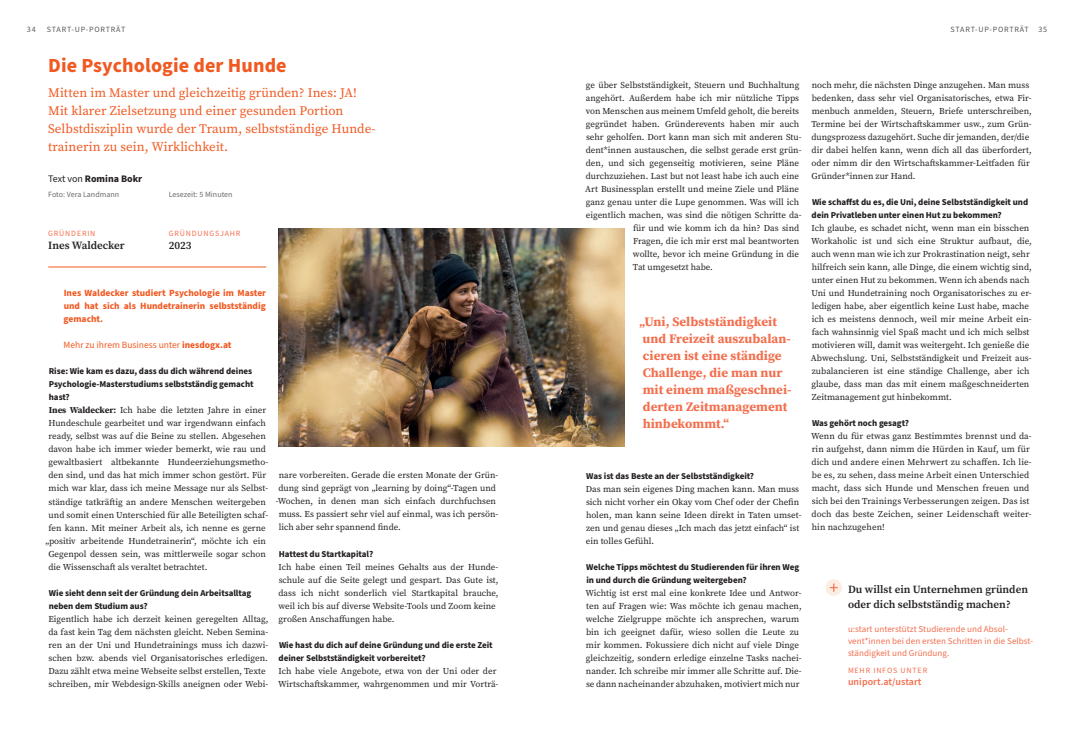
<style>
.page{position:relative;width:1078px;height:752px;background:#fff}
.page>*{position:absolute;margin:0;border:0;box-sizing:border-box;transform-origin:0 0}
.t1{font:700 20px "Source Sans Pro";letter-spacing:.005em;color:#f15921}
.t2{font:13px/18px "Source Serif Pro";letter-spacing:.005em;color:#f15921}
.t3{font:13px/17px "Source Serif Variable";letter-spacing:.005em;color:#f36f4e}
.t4{font:600 11px/15px "Source Serif Pro";color:#231f20}
.t5{font:700 10px "Source Sans Pro";color:#231f20}
.t6{font:600 10px "Source Sans Pro";letter-spacing:.005em;color:#f36f4f}
.t7{font:700 9.5px/13px "Source Sans Pro";color:#f15921;text-align:justify}
.t8{font:9.5px "Source Sans Pro";color:#f15921}
.t9{font:9px/13px "Source Serif Pro";color:#231f20}
.t10{font:700 9px/13px "Source Sans Pro";letter-spacing:-.005em;color:#231f20}
.t11{font:9px/12px "Source Sans Pro";letter-spacing:.005em;color:#f36f4f}
.t12{font:8px "Source Sans Pro";letter-spacing:.1em;color:#f36f4f}
.t13{font:8px "Source Sans Pro";letter-spacing:.095em;color:#57585a}
.t14{font:8px "Source Sans Pro";color:#6c6d70}
.s1{font-weight:400}
.s2{font-weight:700}
</style>
<div class="page">
<img style="left:278px;top:228px;width:346px;height:218px">
<hr style="left:48px;top:266px;width:218px;height:1px;background:#f15921">
<div style="left:825px;top:579px;width:16px;height:16px;background:#fbede1;border-radius:50%"></div>
<svg style="left:829px;top:583px;width:8px;height:8px"></svg>
<p class="t13" style="left:27px;top:24px;width:10px">34</p>
<p class="t13" style="left:47px;top:24px;width:80px">START-UP-PORTRÄT</p>
<p class="t13" style="left:950px;top:24px;width:98px">START-UP-PORTRÄT 35</p>
<h1 class="t1" style="left:48px;top:51px;width:240px">Die Psychologie der Hunde</h1>
<h2 class="t2" style="left:48px;top:83px;width:329px">Mitten im Master und gleichzeitig gründen? Ines: JA!<br>Mit klarer Zielsetzung und einer gesunden Portion Selbstdisziplin wurde der Traum, selbstständige Hunde&shy;trainerin zu sein, Wirklichkeit.</h2>
<p class="t5" style="left:48px;top:172px;width:96px"><span class="s1">Text von</span> Romina Bokr</p>
<p class="t14" style="left:48px;top:189px;width:72px">Foto: Vera Landmann</p>
<p class="t12" style="left:48px;top:228px;width:49px">GRÜNDERIN</p>
<p class="t4" style="left:48px;top:238px;width:78px">Ines Waldecker</p>
<p class="t14" style="left:169px;top:189px;width:65px">Lesezeit: 5 Minuten</p>
<p class="t12" style="left:169px;top:228px;width:73px">GRÜNDUNGSJAHR</p>
<p class="t4" style="left:169px;top:238px;width:24px">2023</p>
<p class="t7" style="left:64px;top:287px;width:204px">Ines Waldecker studiert Psychologie im Master und hat sich als Hundetrainerin selbstständig gemacht.</p>
<p class="t8" style="left:64px;top:338px;width:169px">Mehr zu ihrem Business unter <span class="s2">inesdogx.at</span></p>
<p class="t10" style="left:49px;top:365px;width:206px">Rise: Wie kam es dazu, dass du dich während deines<br>Psychologie-Masterstudiums selbstständig gemacht hast?</p>
<p class="t9" style="left:49px;top:403px;width:219px"><span class="s2">Ines Waldecker:</span> Ich habe die letzten Jahre in einer</p>
<p class="t9" style="left:48px;top:416px;width:219px">Hundeschule gearbeitet und war irgendwann einfach</p>
<p class="t9" style="left:49px;top:429px;width:219px">ready, selbst was auf die Beine zu stellen. Abgesehen</p>
<p class="t9" style="left:48px;top:442px;width:219px">davon habe ich immer wieder bemerkt, wie rau und</p>
<p class="t9" style="left:49px;top:455px;width:221px">gewaltbasiert altbekannte Hundeerziehungsmetho-</p>
<p class="t9" style="left:48px;top:468px;width:219px">den sind, und das hat mich immer schon gestört. Für</p>
<p class="t9" style="left:49px;top:481px;width:221px">mich war klar, dass ich meine Message nur als Selbst-</p>
<p class="t9" style="left:49px;top:494px;width:219px">ständige tatkräftig an andere Menschen weitergeben</p>
<p class="t9" style="left:49px;top:507px;width:221px">und somit einen Unterschied für alle Beteiligten schaf-</p>
<p class="t9" style="left:49px;top:520px;width:219px">fen kann. Mit meiner Arbeit als, ich nenne es gerne</p>
<p class="t9" style="left:45px;top:533px;width:222px">„positiv arbeitende Hundetrainerin“, möchte ich ein</p>
<p class="t9" style="left:48px;top:546px;width:219px">Gegenpol dessen sein, was mittlerweile sogar schon</p>
<p class="t9" style="left:48px;top:559px;width:160px">die Wissenschaft als veraltet betrachtet.</p>
<p class="t10" style="left:49px;top:586px;width:204px">Wie sieht denn seit der Gründung dein Arbeitsalltag neben dem Studium aus?</p>
<p class="t9" style="left:48px;top:611px;width:221px">Eigentlich habe ich derzeit keinen geregelten Alltag, da fast kein Tag dem nächsten gleicht. Neben Semina&shy;ren an der Uni und Hundetrainings muss ich dazwi&shy;schen bzw. abends viel Organisatorisches erledigen.<br>Dazu zählt etwa meine Webseite selbst erstellen, Texte schreiben, mir Webdesign-Skills aneignen oder Webi-</p>
<p class="t9" style="left:278px;top:468px;width:221px">nare vorbereiten. Gerade die ersten Monate der Grün-</p>
<p class="t9" style="left:278px;top:481px;width:219px">dung sind geprägt von „learning by doing“-Tagen und</p>
<p class="t9" style="left:276px;top:494px;width:222px">-Wochen, in denen man sich einfach durchfuchsen</p>
<p class="t9" style="left:278px;top:507px;width:221px">muss. Es passiert sehr viel auf einmal, was ich persön-</p>
<p class="t9" style="left:279px;top:520px;width:124px">lich aber sehr spannend finde.</p>
<p class="t10" style="left:279px;top:547px;width:96px">Hattest du Startkapital?</p>
<p class="t9" style="left:278px;top:559px;width:221px">Ich habe einen Teil meines Gehalts aus der Hunde&shy;schule auf die Seite gelegt und gespart. Das Gute ist, dass ich nicht sonderlich viel Startkapital brauche, weil ich bis auf diverse Website-Tools und Zoom keine großen Anschaffungen habe.</p>
<p class="t10" style="left:278px;top:638px;width:215px">Wie hast du dich auf deine Gründung und die erste Zeit deiner Selbstständigkeit vorbereitet?</p>
<p class="t9" style="left:278px;top:663px;width:222px">Ich habe viele Angebote, etwa von der Uni oder der<br>Wirtschaftskammer, wahrgenommen und mir Vorträ-</p>
<p class="t9" style="left:586px;top:78px;width:215px">ge über Selbstständigkeit, Steuern und Buchhaltung</p>
<p class="t9" style="left:585px;top:91px;width:215px">angehört. Außerdem habe ich mir nützliche Tipps</p>
<p class="t9" style="left:585px;top:104px;width:215px">von Menschen aus meinem Umfeld geholt, die bereits</p>
<p class="t9" style="left:586px;top:117px;width:215px">gegründet haben. Gründerevents haben mir auch</p>
<p class="t9" style="left:586px;top:130px;width:217px">sehr geholfen. Dort kann man sich mit anderen Stu-</p>
<p class="t9" style="left:585px;top:143px;width:217px">dent*innen austauschen, die selbst gerade erst grün-</p>
<p class="t9" style="left:585px;top:156px;width:215px">den, und sich gegenseitig motivieren, seine Pläne</p>
<p class="t9" style="left:585px;top:169px;width:215px">durchzuziehen. Last but not least habe ich auch eine</p>
<p class="t9" style="left:585px;top:182px;width:215px">Art Businessplan erstellt und meine Ziele und Pläne</p>
<p class="t9" style="left:586px;top:195px;width:215px">ganz genau unter die Lupe genommen. Was will ich</p>
<p class="t9" style="left:585px;top:208px;width:217px">eigentlich machen, was sind die nötigen Schritte da-</p>
<p class="t9" style="left:633px;top:221px;width:168px">für und wie komm ich da hin? Das sind</p>
<p class="t9" style="left:633px;top:234px;width:168px">Fragen, die ich mir erst mal beantworten</p>
<p class="t9" style="left:632px;top:247px;width:168px">wollte, bevor ich meine Gründung in die</p>
<p class="t9" style="left:632px;top:260px;width:81px">Tat umgesetzt habe.</p>
<h2 class="t3" style="left:639px;top:313px;width:153px">„Uni, Selbstständigkeit und Freizeit auszubalan&shy;cieren ist eine ständige<br>Challenge, die man nur mit einem maßgeschnei&shy;derten Zeitmanagement hinbekommt.“</h2>
<p class="t10" style="left:586px;top:469px;width:169px">Was ist das Beste an der Selbstständigkeit?</p>
<p class="t9" style="left:585px;top:481px;width:217px">Das man sein eigenes Ding machen kann. Man muss sich nicht vorher ein Okay vom Chef oder der Chefin holen, man kann seine Ideen direkt in Taten umset&shy;zen und genau dieses „Ich mach das jetzt einfach“ ist ein tolles Gefühl.</p>
<p class="t10" style="left:586px;top:560px;width:214px">Welche Tipps möchtest du Studierenden für ihren Weg in und durch die Gründung weitergeben?</p>
<p class="t9" style="left:585px;top:585px;width:218px">Wichtig ist erst mal eine konkrete Idee und Antwor&shy;ten auf Fragen wie: Was möchte ich genau machen, welche Zielgruppe möchte ich ansprechen, warum bin ich geeignet dafür, wieso sollen die Leute zu mir kommen. Fokussiere dich nicht auf viele Dinge gleichzeitig, sondern erledige einzelne Tasks nachei&shy;nander. Ich schreibe mir immer alle Schritte auf. Die&shy;se dann nacheinander abzuhaken, motiviert mich nur</p>
<p class="t9" style="left:811px;top:78px;width:222px">noch mehr, die nächsten Dinge anzugehen. Man muss bedenken, dass sehr viel Organisatorisches, etwa Fir&shy;menbuch anmelden, Steuern, Briefe unterschreiben, Termine bei der Wirtschaftskammer usw., zum Grün&shy;dungsprozess dazugehört. Suche dir jemanden, der/die dir dabei helfen kann, wenn dich all das überfordert, oder nimm dir den Wirtschaftskammer-Leitfaden für Gründer*innen zur Hand.</p>
<p class="t10" style="left:811px;top:196px;width:218px">Wie schaffst du es, die Uni, deine Selbstständigkeit und dein Privatleben unter einen Hut zu bekommen?</p>
<p class="t9" style="left:810px;top:221px;width:222px">Ich glaube, es schadet nicht, wenn man ein bisschen Workaholic ist und sich eine Struktur aufbaut, die, auch wenn man wie ich zur Prokrastination neigt, sehr hilfreich sein kann, alle Dinge, die einem wichtig sind, unter einen Hut zu bekommen. Wenn ich abends nach Uni und Hundetraining noch Organisatorisches zu er&shy;ledigen habe, aber eigentlich keine Lust habe, mache ich es meistens dennoch, weil mir meine Arbeit ein&shy;fach wahnsinnig viel Spaß macht und ich mich selbst motivieren will, damit was weitergeht. Ich genieße die Abwechslung. Uni, Selbstständigkeit und Freizeit aus&shy;zubalancieren ist eine ständige Challenge, aber ich glaube, dass man das mit einem maßgeschneiderten Zeitmanagement gut hinbekommt.</p>
<p class="t10" style="left:811px;top:417px;width:99px">Was gehört noch gesagt?</p>
<p class="t9" style="left:810px;top:429px;width:222px">Wenn du für etwas ganz Bestimmtes brennst und da&shy;rin aufgehst, dann nimm die Hürden in Kauf, um für dich und andere einen Mehrwert zu schaffen. Ich lie&shy;be es, zu sehen, dass meine Arbeit einen Unterschied macht, dass sich Hunde und Menschen freuen und sich bei den Trainings Verbesserungen zeigen. Das ist doch das beste Zeichen, seiner Leidenschaft weiter&shy;hin nachzugehen!</p>
<p class="t4" style="left:847px;top:581px;width:181px">Du willst ein Unternehmen gründen oder dich selbstständig machen?</p>
<p class="t11" style="left:847px;top:622px;width:187px">u:start unterstützt Studierende und Absol&shy;vent*innen bei den ersten Schritten in die Selbst&shy;ständigkeit und Gründung.</p>
<p class="t12" style="left:847px;top:664px;width:81px">MEHR INFOS UNTER</p>
<p class="t6" style="left:847px;top:674px;width:75px">uniport.at/ustart</p>
</div>
